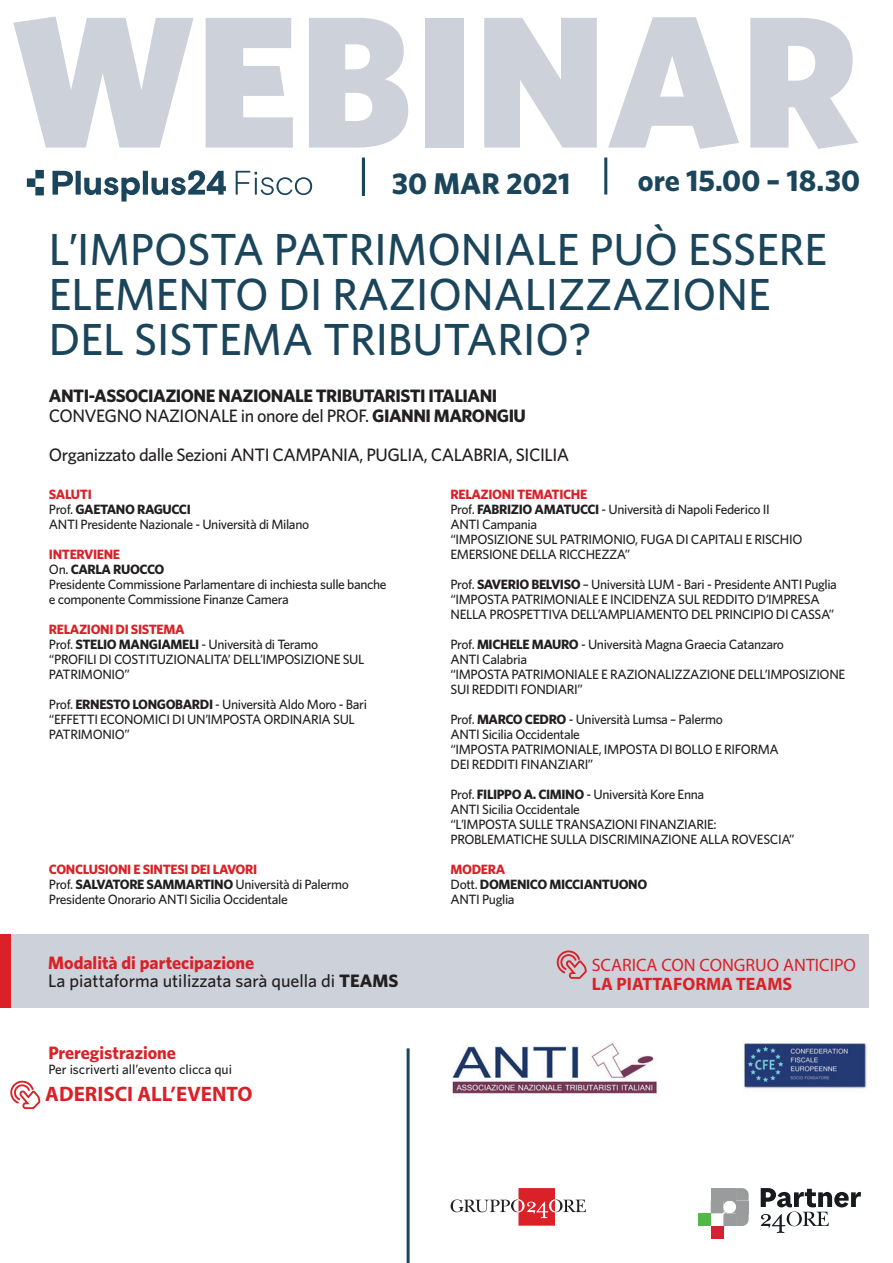
<style>
.page{position:relative;width:893px;height:1263px;background:#fff}
.page>*{position:absolute;margin:0;border:0;box-sizing:border-box;transform-origin:0 0}
.t1{font:900 188.1px "Whitney";color:#cdd1d9}
.t2{font:500 45px/45px "Whitney";color:#1b455a}
.t3{font:700 30px "Whitney";color:#1b455a}
.t4{font:700 21px "Myriad Pro";color:#da2128}
.t5{font:700 18px/19.5px "Whitney";letter-spacing:-.03em;color:#231f20}
.t6{font:500 18px/18px "Whitney";color:#231f20}
.t7{font:500 18px "Whitney";letter-spacing:-.03em;color:#231f20}
.t8{font:18px "Myriad Pro";color:#da2128}
.t9{font:700 18px "Myriad Pro";color:#da2128}
.t10{font:700 18px "Whitney";color:#da2128}
.t11{font:500 13.5px/15px "Whitney";letter-spacing:-.03em;color:#231f20}
.t12{font:700 13.5px/15px "Whitney";letter-spacing:-.03em;color:#231f20}
.t13{font:500 13.5px "Whitney";color:#231f20}
.s1{font-weight:500}
.s2{font-weight:700;color:#da2128}
.s3{font-weight:700}
.s4{color:#da2128}
</style>
<div class="page">
<hr style="left:362px;top:159px;width:3px;height:37px;background:#1b455a">
<svg style="left:52px;top:170px;width:174px;height:32px"></svg>
<svg style="left:236px;top:171px;width:76px;height:24px"></svg>
<svg style="left:27px;top:170px;width:17px;height:25px"></svg>
<div style="left:0;top:934px;width:868px;height:74px;background:#cdd1d9"></div>
<svg style="left:556px;top:950px;width:30px;height:29px"></svg>
<div style="left:0;top:934px;width:10px;height:74px;background:#da2128"></div>
<svg style="left:10px;top:1081px;width:30px;height:28px"></svg>
<hr style="left:406px;top:1048px;width:3px;height:215px;background:#1b455a">
<hr style="left:362px;top:158px;width:3px;height:37px;background:#1b455a">
<hr style="left:604px;top:158px;width:3px;height:37px;background:#1b455a">
<svg style="left:450px;top:1188px;width:136px;height:38px"></svg>
<svg style="left:760px;top:1188px;width:100px;height:45px"></svg>
<svg style="left:710px;top:1188px;width:38px;height:38px"></svg>
<div style="left:710px;top:1226px;width:13px;height:13px;background:#d72130"></div>
<div style="left:698px;top:1213px;width:12px;height:13px;background:#52b949"></div>
<img style="left:452px;top:1042px;width:415px;height:52px">
<h1 class="t1" style="left:11px;top:-33px;width:849px">WEBINAR</h1>
<h3 class="t3" style="left:392px;top:165px;width:180px">30 MAR 2021</h3>
<h3 class="t3" style="left:638px;top:162px;width:224px">ore 15.00 – 18.30</h3>
<h2 class="t2" style="left:49px;top:226px;width:779px">L’IMPOSTA PATRIMONIALE PUÒ ESSERE<br>ELEMENTO DI RAZIONALIZZAZIONE<br>DEL SISTEMA TRIBUTARIO?</h2>
<h3 class="t5" style="left:49px;top:386px;width:478px">ANTI-ASSOCIAZIONE NAZIONALE TRIBUTARISTI ITALIANI<br><span class="s1">CONVEGNO NAZIONALE in onore del PROF.</span> GIANNI MARONGIU</h3>
<h3 class="t7" style="left:49px;top:443px;width:521px">Organizzato dalle Sezioni ANTI CAMPANIA, PUGLIA, CALABRIA, SICILIA</h3>
<p class="t11" style="left:450px;top:486px;width:353px"><span class="s2">RELAZIONI TEMATICHE<br></span>Prof. <span class="s3">FABRIZIO AMATUCCI</span> - Università di Napoli Federico II ANTI Campania<br>“IMPOSIZIONE SUL PATRIMONIO, FUGA DI CAPITALI E RISCHIO EMERSIONE DELLA RICCHEZZA”</p>
<p class="t11" style="left:450px;top:576px;width:388px">Prof. <span class="s3">SAVERIO BELVISO</span> – Università LUM - Bari - Presidente ANTI Puglia “IMPOSTA PATRIMONIALE E INCIDENZA SUL REDDITO D’IMPRESA<br>NELLA PROSPETTIVA DELL’AMPLIAMENTO DEL PRINCIPIO DI CASSA”</p>
<p class="t11" style="left:450px;top:636px;width:396px">Prof. <span class="s3">MICHELE MAURO</span> - Università Magna Graecia Catanzaro<br>ANTI Calabria<br>“IMPOSTA PATRIMONIALE E RAZIONALIZZAZIONE DELL’IMPOSIZIONE SUI REDDITI FONDIARI”</p>
<p class="t11" style="left:450px;top:711px;width:330px">Prof. <span class="s3">MARCO CEDRO</span> - Università Lumsa – Palermo<br>ANTI Sicilia Occidentale<br>“IMPOSTA PATRIMONIALE, IMPOSTA DI BOLLO E RIFORMA DEI REDDITI FINANZIARI”</p>
<p class="t11" style="left:450px;top:786px;width:346px">Prof. <span class="s3">FILIPPO A. CIMINO</span> - Università Kore Enna<br>ANTI Sicilia Occidentale<br>“L’IMPOSTA SULLE TRANSAZIONI FINANZIARIE:<br>PROBLEMATICHE SULLA DISCRIMINAZIONE ALLA ROVESCIA”</p>
<p class="t12" style="left:450px;top:861px;width:198px"><span class="s4">MODERA<br></span><span class="s1">Dott.</span> DOMENICO MICCIANTUONO<br><span class="s1">ANTI Puglia</span></p>
<p class="t11" style="left:49px;top:486px;width:262px"><span class="s2">SALUTI<br></span>Prof. <span class="s3">GAETANO RAGUCCI<br></span>ANTI Presidente Nazionale - Università di Milano</p>
<p class="t11" style="left:49px;top:546px;width:339px"><span class="s2">INTERVIENE<br></span>On. <span class="s3">CARLA RUOCCO<br></span>Presidente Commissione Parlamentare di inchiesta sulle banche e componente Commissione Finanze Camera</p>
<p class="t11" style="left:49px;top:621px;width:317px"><span class="s2">RELAZIONI DI SISTEMA<br></span>Prof. <span class="s3">STELIO MANGIAMELI</span> - Università di Teramo “PROFILI DI COSTITUZIONALITA’ DELL’IMPOSIZIONE SUL PATRIMONIO”</p>
<p class="t11" style="left:49px;top:696px;width:319px">Prof. <span class="s3">ERNESTO LONGOBARDI</span> - Università Aldo Moro - Bari “EFFETTI ECONOMICI DI UN’IMPOSTA ORDINARIA SUL<br>PATRIMONIO”</p>
<p class="t11" style="left:49px;top:861px;width:301px"><span class="s2">CONCLUSIONI E SINTESI DEI LAVORI<br></span>Prof. <span class="s3">SALVATORE SAMMARTINO</span> Università di Palermo<br>Presidente Onorario ANTI Sicilia Occidentale</p>
<h3 class="t6" style="left:48px;top:954px;width:352px"><span class="s2">Modalità di partecipazione<br></span>La piattaforma utilizzata sarà quella di <span class="s3">TEAMS</span></h3>
<h3 class="t10" style="left:48px;top:1042px;width:129px">Preregistrazione</h3>
<p class="t13" style="left:48px;top:1061px;width:185px">Per iscriverti all’evento clicca qui</p>
<h3 class="t4" style="left:45px;top:1080px;width:209px">ADERISCI ALL’EVENTO</h3>
<h3 class="t8" style="left:591px;top:954px;width:266px">SCARICA CON CONGRUO ANTICIPO</h3>
<h3 class="t9" style="left:591px;top:973px;width:202px">LA PIATTAFORMA TEAMS</h3>
</div>
